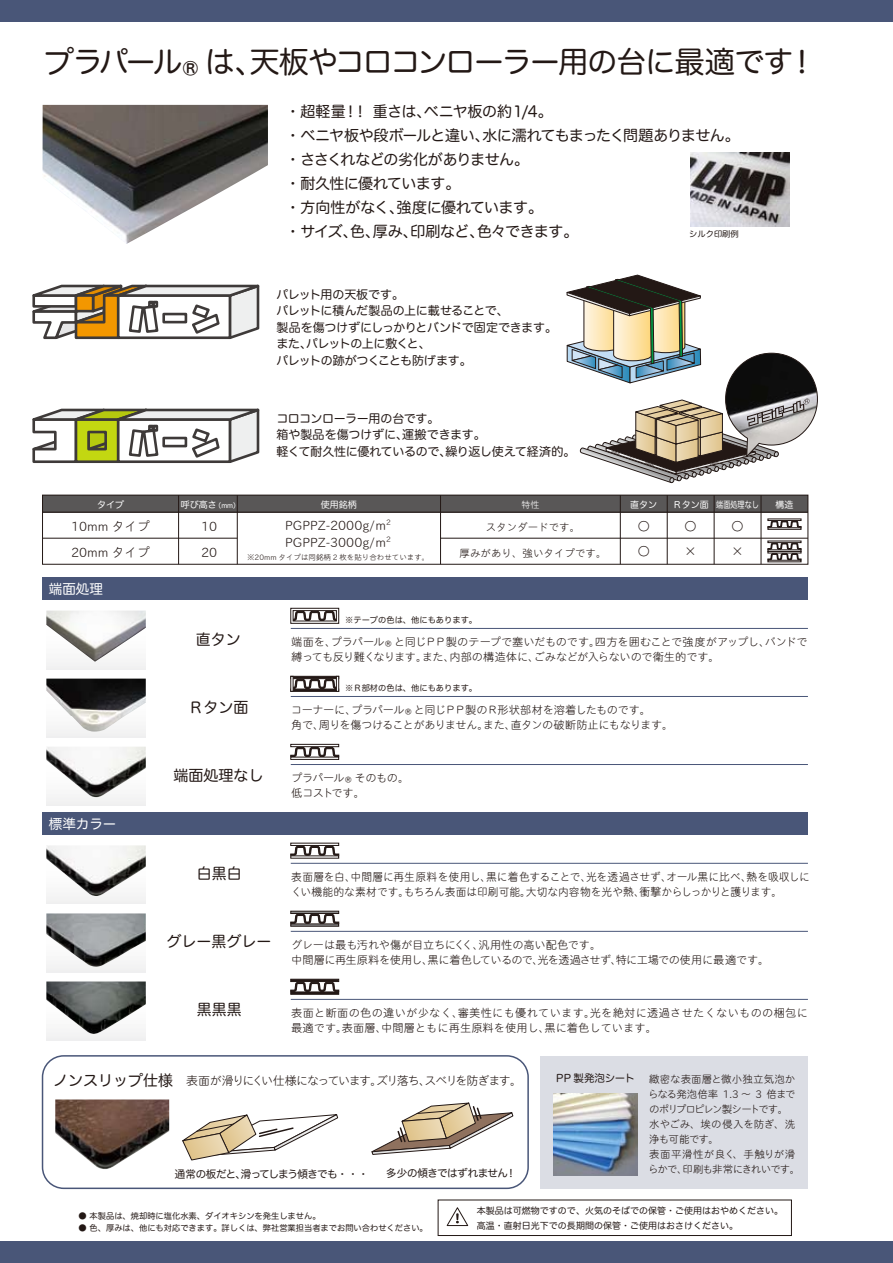
<style>
.page{position:relative;width:893px;height:1263px;background:#fff}
.page>*{position:absolute;margin:0;border:0;box-sizing:border-box;transform-origin:0 0}
.t1{font:30px "Hira Maru Pro W4";letter-spacing:-.05em;color:#231815}
.t2{font:15px/24px "Hira Maru Pro W4";letter-spacing:-.015em;color:#231815}
.t3{font:13.5px "Hira Maru Pro W4";color:#fff}
.t4{font:300 12.75px/25.5px "TBR Go Pro Super";color:#231815}
.t5{font:12px/16.5px "Hira Maru Pro W4";letter-spacing:-.025em;color:#231815}
.t6{font:300 12px "TBR Go Pro Super";letter-spacing:-.11em;color:#231815}
.t7{font:300 11.25px/15px "TBR Go Pro Super";letter-spacing:-.015em;color:#231815;scale:.96 1}
.t8{font:300 11.25px/15px "TBR Go Pro Super";letter-spacing:-.035em;color:#231815}
.t9{font:300 11.25px/15px "TBR Go Pro Super";letter-spacing:.02em;color:#231815}
.t10{font:300 11.25px/15px "TBR Go Pro Super";letter-spacing:-.015em;color:#231815}
.t11{font:300 11.25px/15px "TBR Go Pro Super";letter-spacing:-.05em;color:#231815}
.t12{font:300 11.25px/15px "TBR Go Pro Super";letter-spacing:-.045em;color:#231815}
.t13{font:300 10.5px/15px "TBR Go Pro Super";letter-spacing:-.05em;color:#231815}
.t14{font:300 10.5px "TBR Go Pro Super";letter-spacing:-.01em;color:#231815}
.t15{font:10.5px "Hira Maru Pro W4";letter-spacing:-.06em;color:#231815}
.t16{font:10.5px "Hira Maru Pro W4";letter-spacing:-.04em;color:#231815}
.t17{font:10.5px "Hira Maru Pro W4";letter-spacing:-.015em;color:#231815}
.t18{font:9px/15px "Hira Maru Pro W4";color:#231815}
.t19{font:9px "Hira Maru Pro W4";color:#fff}
.t20{font:9px "Hira Maru Pro W4";color:#fff;scale:.79 1}
.t21{font:300 9px "TBR Go Pro Super";color:#fff}
.t22{font:8.25px "Hira Maru Pro W4";color:#231815}
.t23{font:300 7.5px "TBR Go Pro Super";color:#231815}
.s1{font-size:6.75px}
</style>
<div class="page">
<img style="left:43px;top:105px;width:225px;height:139px">
<div style="left:0;top:0;width:893px;height:21px;background:#495678"></div>
<div style="left:0;top:1242px;width:893px;height:21px;background:#495678"></div>
<div style="left:541px;top:1056px;width:267px;height:132px;background:#dbdde4"></div>
<img style="left:55px;top:1099px;width:114px;height:70px">
<div style="left:46px;top:845px;width:100px;height:59px;background:#f3f3f3"></div>
<div style="left:46px;top:913px;width:100px;height:59px;background:#f1f1f2"></div>
<div style="left:46px;top:981px;width:100px;height:59px;background:#f2f2f2"></div>
<div style="left:46px;top:610px;width:100px;height:60px;background:#f3f3f3"></div>
<div style="left:46px;top:679px;width:100px;height:58px;background:#f1f1f2"></div>
<img style="left:46px;top:846px;width:100px;height:50px">
<svg style="left:32px;top:408px;width:228px;height:55px"></svg>
<hr style="left:291px;top:863px;width:517px;height:1px;background:#495678">
<img style="left:46px;top:913px;width:100px;height:54px">
<hr style="left:291px;top:931px;width:517px;height:1px;background:#495678">
<img style="left:46px;top:981px;width:100px;height:53px">
<hr style="left:291px;top:999px;width:517px;height:1px;background:#495678">
<div style="left:46px;top:747px;width:100px;height:58px;background:#f3f3f3"></div>
<img style="left:46px;top:747px;width:100px;height:50px">
<hr style="left:291px;top:764px;width:517px;height:1px;background:#495678">
<img style="left:46px;top:611px;width:100px;height:51px">
<hr style="left:291px;top:628px;width:517px;height:1px;background:#495678">
<img style="left:46px;top:679px;width:100px;height:53px">
<hr style="left:291px;top:696px;width:517px;height:1px;background:#495678">
<div style="left:43px;top:812px;width:765px;height:23px;background:#495678"></div>
<div style="left:43px;top:577px;width:765px;height:23px;background:#495678"></div>
<svg style="left:290px;top:845px;width:50px;height:14px"></svg>
<div style="left:290px;top:911px;width:49px;height:3px;background:#898989;border:1px solid #231815"></div>
<svg style="left:290px;top:913px;width:50px;height:14px"></svg>
<div style="left:290px;top:979px;width:49px;height:3px;background:#231815;border:1px solid #231815"></div>
<svg style="left:290px;top:981px;width:50px;height:14px"></svg>
<div style="left:290px;top:744px;width:49px;height:3px;background:#fff;border:1px solid #231815"></div>
<svg style="left:290px;top:746px;width:50px;height:14px"></svg>
<svg style="left:290px;top:608px;width:49px;height:16px"></svg>
<svg style="left:290px;top:676px;width:49px;height:16px"></svg>
<svg style="left:32px;top:284px;width:228px;height:56px"></svg>
<img style="left:690px;top:152px;width:99px;height:75px">
<svg style="left:566px;top:274px;width:252px;height:209px"></svg>
<div style="left:43px;top:495px;width:765px;height:17px;background:#595757"></div>
<div style="left:42px;top:495px;width:766px;height:70px;border:1px solid #231815"></div>
<hr style="left:178px;top:495px;width:1px;height:69px;background:#231815">
<hr style="left:237px;top:495px;width:1px;height:69px;background:#231815">
<hr style="left:440px;top:495px;width:1px;height:69px;background:#231815">
<hr style="left:43px;top:512px;width:765px;height:1px;background:#231815">
<hr style="left:43px;top:538px;width:194px;height:1px;background:#231815">
<hr style="left:441px;top:538px;width:367px;height:1px;background:#231815">
<hr style="left:761px;top:495px;width:1px;height:69px;background:#231815">
<hr style="left:667px;top:495px;width:1px;height:69px;background:#231815">
<hr style="left:714px;top:495px;width:1px;height:69px;background:#231815">
<hr style="left:620px;top:495px;width:1px;height:69px;background:#231815">
<svg style="left:767px;top:542px;width:35px;height:20px"></svg>
<svg style="left:767px;top:520px;width:35px;height:10px"></svg>
<svg style="left:446px;top:1207px;width:23px;height:20px"></svg>
<div style="left:438px;top:1199px;width:354px;height:37px;border:1px solid #231815"></div>
<div style="left:42px;top:1055px;width:487px;height:134px;border:2px solid #495678;border-radius:21px"></div>
<svg style="left:371px;top:1102px;width:143px;height:53px"></svg>
<svg style="left:182px;top:1114px;width:157px;height:47px"></svg>
<img style="left:554px;top:1093px;width:83px;height:82px">
<h1 class="t1" style="left:44px;top:36px;width:774px">プラパール®は、天板やコロコンローラー用の台に最適です！</h1>
<p class="t2" style="left:285px;top:98px;width:456px">・超軽量！！ 重さは、ベニヤ板の約1/4。<br>・ベニヤ板や段ボールと違い、水に濡れてもまったく問題ありません。・ささくれなどの劣化がありません。<br>・耐久性に優れています。<br>・方向性がなく、強度に優れています。<br>・サイズ、色、厚み、印刷など、色々できます。</p>
<p class="t22" style="left:689px;top:227px;width:51px">シルク印刷例</p>
<p class="t5" style="left:276px;top:285px;width:282px">パレット用の天板です。<br>パレットに積んだ製品の上に載せることで、<br>製品を傷つけずにしっかりとバンドで固定できます。また、パレットの上に敷くと、<br>パレットの跡がつくことも防げます。</p>
<p class="t5" style="left:276px;top:409px;width:301px">コロコンローラー用の台です。<br>箱や製品を傷つけずに、運搬できます。<br>軽くて耐久性に優れているので、繰り返し使えて経済的。</p>
<p class="t19" style="left:97px;top:496px;width:28px">タイプ</p>
<p class="t19" style="left:321px;top:496px;width:37px">使用銘柄</p>
<p class="t19" style="left:673px;top:496px;width:37px">Ｒタン面</p>
<p class="t19" style="left:775px;top:496px;width:19px">構造</p>
<p class="t4" style="left:71px;top:512px;width:80px;line-height:26px">10mm タイプ<br>20mm タイプ</p>
<p class="t19" style="left:630px;top:496px;width:28px">直タン</p>
<p class="t4" style="left:637px;top:512px;width:14px">○ ○</p>
<p class="t4" style="left:684px;top:512px;width:14px">○ ×</p>
<p class="t19" style="left:181px;top:496px;width:61px">呼び高さ<span class="s1">（mm）</span></p>
<p class="t21" style="left:521px;top:497px;width:19px">特性</p>
<p class="t14" style="left:486px;top:518px;width:96px">スタンダードです。</p>
<p class="t14" style="left:460px;top:544px;width:148px">厚みがあり、強いタイプです。</p>
<p class="t20" style="left:716px;top:496px;width:56px">端面処理なし</p>
<p class="t4" style="left:731px;top:512px;width:14px">○</p>
<p class="t4" style="left:285px;top:515px;width:107px;line-height:17.2px">PGPPZ-2000g/m<sup>2<br></sup>PGPPZ-3000g/m<sup>2</sup></p>
<p class="t4" style="left:201px;top:512px;width:18px">10</p>
<p class="t4" style="left:201px;top:538px;width:18px">20</p>
<p class="t4" style="left:731px;top:537px;width:14px">×</p>
<p class="t23" style="left:247px;top:551px;width:184px">※20mm タイプは同銘柄 2 枚を貼り合わせています。</p>
<p class="t3" style="left:49px;top:577px;width:56px">端面処理</p>
<p class="t3" style="left:49px;top:812px;width:69px">標準カラー</p>
<p class="t22" style="left:345px;top:613px;width:134px">※テープの色は、他にもあります。</p>
<p class="t2" style="left:196px;top:626px;width:46px">直タン</p>
<p class="t8" style="left:291px;top:633px;width:518px">端面を、プラパール®と同じＰＰ製のテープで塞いだものです。四方を囲むことで強度がアップし、バンドで縛っても反り難くなります。また、内部の構造体に、ごみなどが入らないので衛生的です。</p>
<p class="t2" style="left:188px;top:694px;width:61px">Ｒタン面</p>
<p class="t11" style="left:291px;top:701px;width:384px">コーナーに、プラパール®と同じＰＰ製のＲ形状部材を溶着したものです。<br>角で、周りを傷つけることがありません。また、直タンの破断防止にもなります。</p>
<p class="t22" style="left:345px;top:681px;width:134px">※Ｒ部材の色は、他にもあります。</p>
<p class="t2" style="left:173px;top:762px;width:91px">端面処理なし</p>
<p class="t12" style="left:291px;top:769px;width:120px">プラパール®そのもの。低コストです。</p>
<p class="t2" style="left:197px;top:861px;width:46px">白黒白</p>
<p class="t7" style="left:291px;top:868px;width:542px">表面層を白、中間層に再生原料を使用し、黒に着色することで、光を透過させず、オール黒に比べ、熱を吸収しにくい機能的な素材です。もちろん表面は印刷可能。大切な内容物を光や熱、衝撃からしっかりと護ります。</p>
<p class="t2" style="left:166px;top:929px;width:106px">グレー黒グレー</p>
<p class="t10" style="left:291px;top:936px;width:480px">グレーは最も汚れや傷が目立ちにくく、汎用性の高い配色です。<br>中間層に再生原料を使用し、黒に着色しているので、光を透過させず、特に工場での使用に最適です。</p>
<p class="t2" style="left:197px;top:997px;width:46px">黒黒黒</p>
<p class="t9" style="left:291px;top:1004px;width:518px">表面と断面の色の違いが少なく、審美性にも優れています。光を絶対に透過させたくないものの梱包に最適です。表面層、中間層ともに再生原料を使用し、黒に着色しています。</p>
<p class="t2" style="left:53px;top:1067px;width:121px">ノンスリップ仕様</p>
<p class="t6" style="left:186px;top:1071px;width:338px">表面が滑りにくい仕様になっています。ズリ落ち、スベリを防ぎます。</p>
<p class="t17" style="left:556px;top:1069px;width:80px">PP 製発泡シート</p>
<p class="t13" style="left:648px;top:1071px;width:154px">緻密な表面層と微小独立気泡からなる発泡倍率 1.3 ～ 3 倍までのポリプロピレン製シートです。水やごみ、埃の侵入を防ぎ、洗浄も可能です。<br>表面平滑性が良く、手触りが滑らかで、印刷も非常にきれいです。</p>
<p class="t15" style="left:175px;top:1165px;width:195px">通常の板だと、滑ってしまう傾きでも・・・</p>
<p class="t16" style="left:386px;top:1163px;width:132px">多少の傾きではずれません！</p>
<p class="t22" style="left:79px;top:1209px;width:243px">● 本製品は、焼却時に塩化水素、ダイオキシンを発生しません。</p>
<p class="t22" style="left:79px;top:1221px;width:351px">● 色、厚みは、他にも対応できます。詳しくは、弊社営業担当者までお問い合わせください。</p>
<p class="t18" style="left:477px;top:1202px;width:307px">本製品は可燃物ですので、火気のそばでの保管・ご使用はおやめください。高温・直射日光下での長期間の保管・ご使用はおさけください。</p>
</div>
